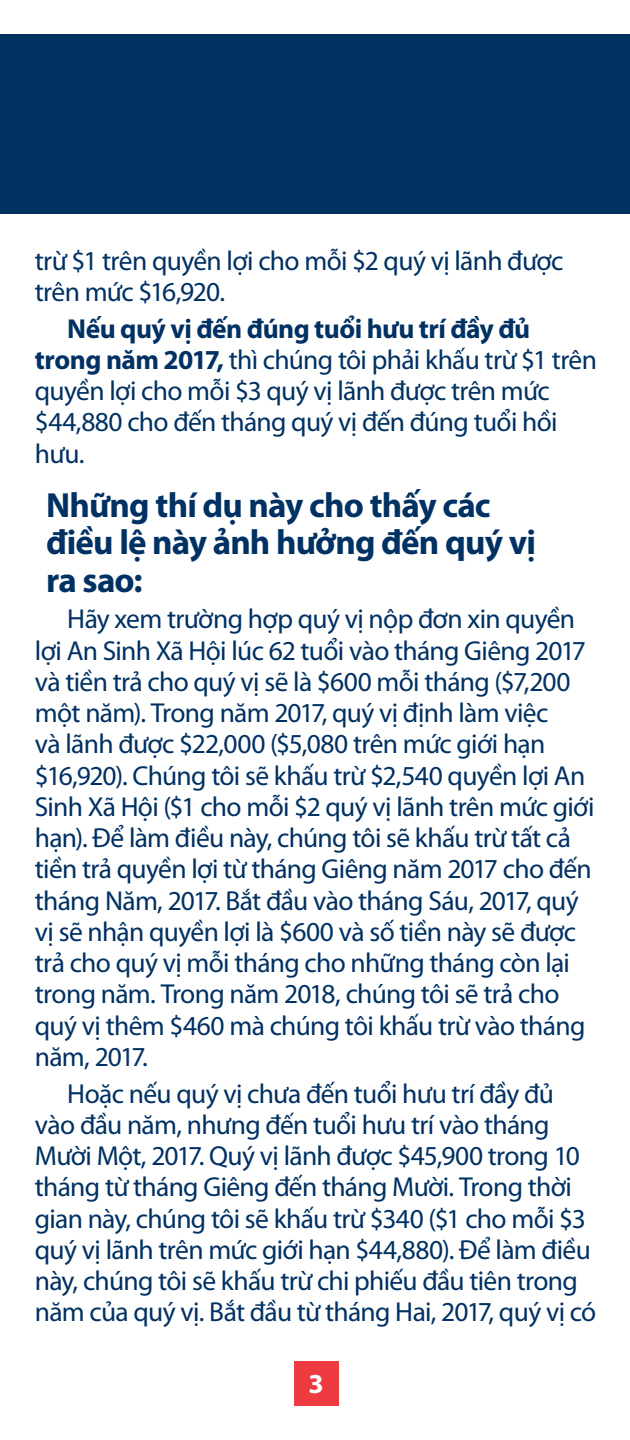
<style>
.page{position:relative;width:630px;height:1440px;background:#fff}
.page>*{position:absolute;margin:0;border:0;box-sizing:border-box;transform-origin:0 0}
.H2{font:700 35px/37.5px "Myriad Pro";letter-spacing:-.025em;color:#003163}
.Paragraph{font:27.5px/31.2px "Myriad Pro";letter-spacing:-.025em;color:#003163}
.t1{font:700 27.5px "Myriad Pro";color:#fff}
.s1{font-weight:700}
</style>
<div class="page">
<div style="left:0;top:34px;width:630px;height:180px;background:#003163"></div>
<div style="left:294px;top:1361px;width:45px;height:45px;background:#ee3a41"></div>
<p class="Paragraph" style="left:35px;top:244px;width:530px">trừ $1 trên quyền lợi cho mỗi $2 quý vị lãnh được trên mức $16,920.</p>
<p class="Paragraph" style="left:35px;top:312px;width:564px;text-indent:32px"><span class="s1">Nếu quý vị đến đúng tuổi hưu trí đầy đủ trong năm 2017,</span> thì chúng tôi phải khấu trừ $1 trên quyền lợi cho mỗi $3 quý vị lãnh được trên mức $44,880 cho đến tháng quý vị đến đúng tuổi hồi hưu.</p>
<p class="H2" style="left:46px;top:485px;width:491px">Những thí dụ này cho thấy các điều lệ này ảnh hưởng đến quý vị ra sao:</p>
<p class="Paragraph" style="left:35px;top:603px;width:561px;text-indent:32px">Hãy xem trường hợp quý vị nộp đơn xin quyền lợi An Sinh Xã Hội lúc 62 tuổi vào tháng Giêng 2017 và tiền trả cho quý vị sẽ là $600 mỗi tháng ($7,200 một năm). Trong năm 2017, quý vị định làm việc<br>và lãnh được $22,000 ($5,080 trên mức giới hạn $16,920). Chúng tôi sẽ khấu trừ $2,540 quyền lợi An Sinh Xã Hội ($1 cho mỗi $2 quý vị lãnh trên mức giới hạn). Để làm điều này, chúng tôi sẽ khấu trừ tất cả tiền trả quyền lợi từ tháng Giêng năm 2017 cho đến tháng Năm, 2017. Bắt đầu vào tháng Sáu, 2017, quý vị sẽ nhận quyền lợi là $600 và số tiền này sẽ được trả cho quý vị mỗi tháng cho những tháng còn lại trong năm. Trong năm 2018, chúng tôi sẽ trả cho quý vị thêm $460 mà chúng tôi khấu trừ vào tháng năm, 2017.</p>
<p class="Paragraph" style="left:35px;top:1077px;width:563px;text-indent:32px">Hoặc nếu quý vị chưa đến tuổi hưu trí đầy đủ vào đầu năm, nhưng đến tuổi hưu trí vào tháng Mười Một, 2017. Quý vị lãnh được $45,900 trong 10 tháng từ tháng Giêng đến tháng Mười. Trong thời gian này, chúng tôi sẽ khấu trừ $340 ($1 cho mỗi $3 quý vị lãnh trên mức giới hạn $44,880). Để làm điều này, chúng tôi sẽ khấu trừ chi phiếu đầu tiên trong năm của quý vị. Bắt đầu từ tháng Hai, 2017, quý vị có</p>
<p class="t1" style="left:309px;top:1366px;width:17px">3</p>
</div>
